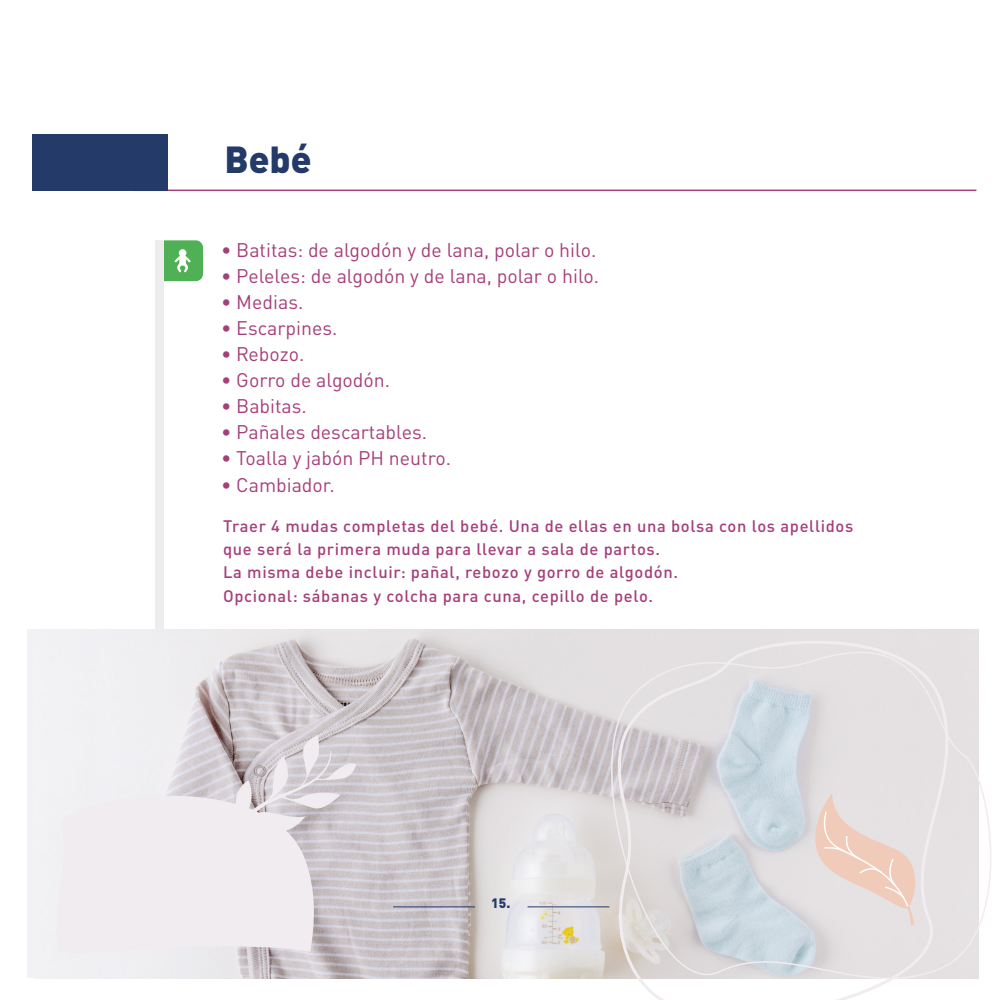
<style>
.page{position:relative;width:1000px;height:1000px;background:#fff}
.page>*{position:absolute;margin:0;border:0;box-sizing:border-box;transform-origin:0 0}
.t1{font:900 37.2px "DIN Pro";color:#243b6a}
.t2{font:19.5px "DIN Pro";color:#a53f7a}
.t3{font:500 16.5px/23.1px "DIN Pro";letter-spacing:.04em;color:#a53f7a}
.t4{font:900 13.5px "DIN Pro";color:#243b6a}
</style>
<div class="page">
<svg style="left:164px;top:240px;width:39px;height:41px;background:#65ba6b"></svg>
<hr style="left:134px;top:189px;width:842px;height:2px;background:#a53f7a">
<div style="left:155px;top:240px;width:9px;height:401px;background:#ededed"></div>
<img style="left:34px;top:629px;width:944px;height:348px">
<div style="left:32px;top:134px;width:135px;height:57px;background:#243b6a"></div>
<div style="left:55px;top:771px;width:261px;height:183px;background:#f0ecef"></div>
<svg style="left:234px;top:734px;width:122px;height:140px;background:#d8d2d7"></svg>
<svg style="left:581px;top:646px;width:410px;height:333px"></svg>
<svg style="left:603px;top:629px;width:367px;height:370px;background:#dedcde"></svg>
<hr style="left:393px;top:906px;width:82px;height:1px;background:#243b6a">
<hr style="left:527px;top:906px;width:82px;height:1px;background:#243b6a">
<h1 class="t1" style="left:224px;top:127px;width:89px">Bebé</h1>
<p class="t2" style="left:221px;top:234px;width:376px">• Batitas: de algodón y de lana, polar o hilo.</p>
<p class="t2" style="left:221px;top:260px;width:379px">• Peleles: de algodón y de lana, polar o hilo.</p>
<p class="t2" style="left:221px;top:287px;width:84px">• Medias.</p>
<p class="t2" style="left:221px;top:313px;width:118px">• Escarpines.</p>
<p class="t2" style="left:221px;top:339px;width:85px">• Rebozo.</p>
<p class="t2" style="left:221px;top:365px;width:170px">• Gorro de algodón.</p>
<p class="t2" style="left:221px;top:391px;width:87px">• Babitas.</p>
<p class="t2" style="left:221px;top:417px;width:207px">• Pañales descartables.</p>
<p class="t2" style="left:221px;top:443px;width:231px">• Toalla y jabón PH neutro.</p>
<p class="t2" style="left:221px;top:469px;width:115px">• Cambiador.</p>
<p class="t3" style="left:223px;top:513px;width:631px">Traer 4 mudas completas del bebé. Una de ellas en una bolsa con los apellidos que será la primera muda para llevar a sala de partos.<br>La misma debe incluir: pañal, rebozo y gorro de algodón.<br>Opcional: sábanas y colcha para cuna, cepillo de pelo.</p>
<p class="t4" style="left:491px;top:891px;width:20px">15.</p>
</div>
